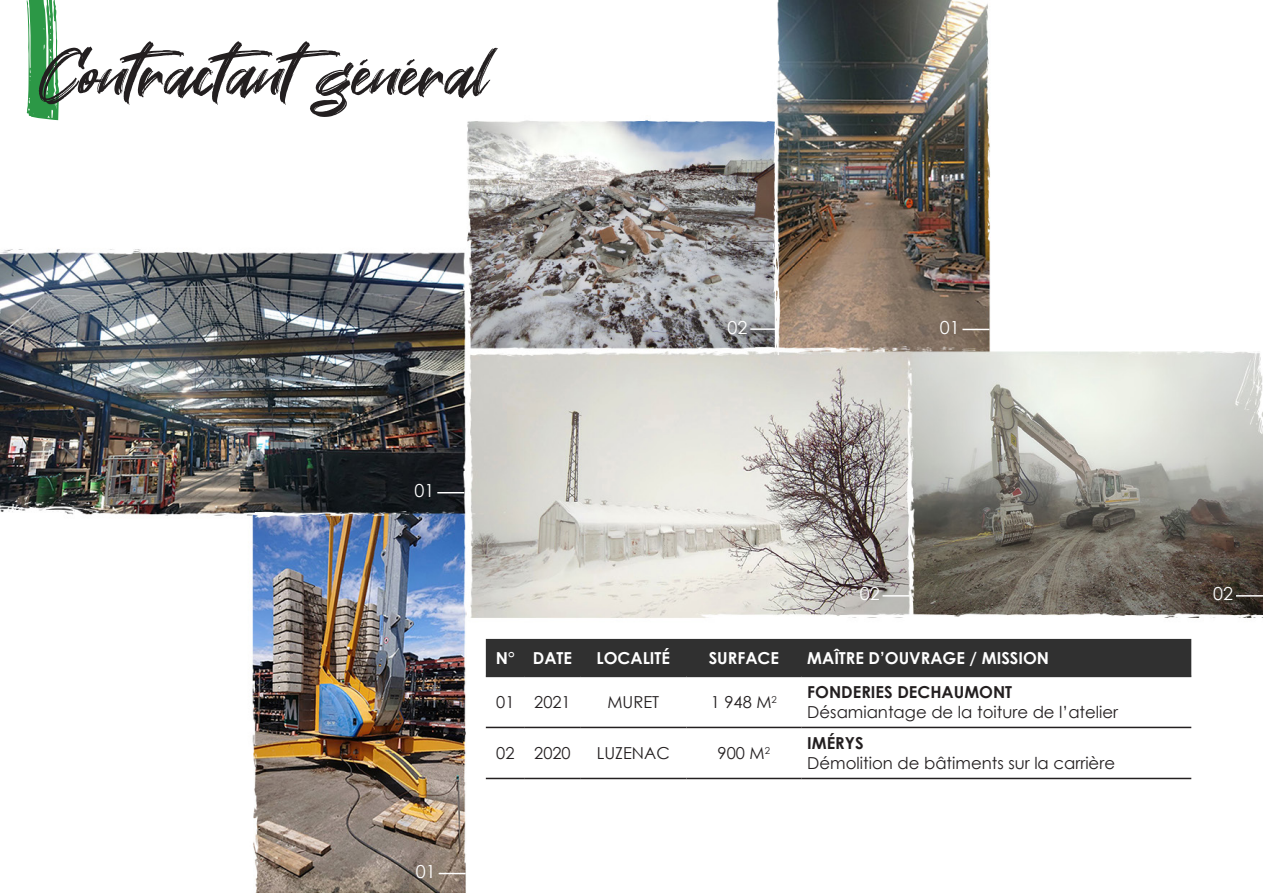
<style>
.page{position:relative;width:1263px;height:893px;background:#fff}
.page>*{position:absolute;margin:0;border:0;box-sizing:border-box;transform-origin:0 0}
.t1{font:75px "Great Sejagad";color:#231f20}
.t2{font:18px "Century Gothic";color:#fff}
.t3{font:16.5px "Century Gothic";color:#231f20}
.t4{font:700 16.5px "Century Gothic";color:#fff}
.t5{font:700 16.5px "Century Gothic";color:#231f20}
</style>
<div class="page">
<img style="left:0;top:0;width:1263px;height:893px">
<svg style="left:27px;top:0;width:32px;height:120px;background:#5db071"></svg>
<div style="left:486px;top:639px;width:705px;height:37px;background:#303030"></div>
<hr style="left:486px;top:727px;width:39px;height:1px;background:#231f20">
<hr style="left:525px;top:727px;width:55px;height:1px;background:#231f20">
<hr style="left:580px;top:727px;width:106px;height:1px;background:#231f20">
<hr style="left:686px;top:727px;width:115px;height:1px;background:#231f20">
<hr style="left:801px;top:727px;width:390px;height:1px;background:#231f20">
<hr style="left:486px;top:778px;width:39px;height:1px;background:#231f20">
<hr style="left:525px;top:778px;width:55px;height:1px;background:#231f20">
<hr style="left:580px;top:778px;width:106px;height:1px;background:#231f20">
<hr style="left:686px;top:778px;width:115px;height:1px;background:#231f20">
<hr style="left:801px;top:778px;width:390px;height:1px;background:#231f20">
<hr style="left:486px;top:676px;width:39px;height:1px;background:#303030">
<hr style="left:525px;top:676px;width:55px;height:1px;background:#303030">
<hr style="left:580px;top:676px;width:106px;height:1px;background:#303030">
<hr style="left:686px;top:676px;width:115px;height:1px;background:#303030">
<hr style="left:801px;top:676px;width:390px;height:1px;background:#303030">
<svg style="left:437px;top:492px;width:27px;height:1px"></svg>
<svg style="left:439px;top:873px;width:27px;height:1px"></svg>
<svg style="left:962px;top:329px;width:27px;height:1px"></svg>
<hr style="left:882px;top:595px;width:27px;height:2px;background:#fff">
<hr style="left:1236px;top:595px;width:27px;height:2px;background:#fff">
<hr style="left:750px;top:328px;width:27px;height:2px;background:#fff">
<p class="t1" style="left:39px;top:33px;width:452px">Contractantgénéral</p>
<p class="t2" style="left:415px;top:478px;width:21px">01</p>
<p class="t2" style="left:728px;top:314px;width:21px">02</p>
<p class="t2" style="left:940px;top:315px;width:21px">01</p>
<p class="t2" style="left:860px;top:581px;width:21px">02</p>
<p class="t2" style="left:1213px;top:581px;width:21px">02</p>
<p class="t4" style="left:496px;top:645px;width:20px">N°</p>
<p class="t4" style="left:533px;top:645px;width:41px">DATE</p>
<p class="t4" style="left:596px;top:645px;width:75px">LOCALITÉ</p>
<p class="t4" style="left:709px;top:645px;width:72px">SURFACE</p>
<p class="t4" style="left:807px;top:645px;width:243px">MAÎTRE D’OUVRAGE / MISSION</p>
<p class="t3" style="left:496px;top:691px;width:20px">01</p>
<p class="t3" style="left:534px;top:691px;width:38px">2021</p>
<p class="t3" style="left:607px;top:691px;width:53px">MURET</p>
<p class="t3" style="left:711px;top:691px;width:68px">1 948 M<sup>2</sup></p>
<p class="t5" style="left:807px;top:680px;width:206px">FONDERIES DECHAUMONT</p>
<p class="t3" style="left:807px;top:700px;width:312px">Désamiantage de la toiture de l’atelier</p>
<p class="t2" style="left:416px;top:859px;width:21px">01</p>
<p class="t3" style="left:496px;top:742px;width:20px">02</p>
<p class="t3" style="left:534px;top:742px;width:38px">2020</p>
<p class="t3" style="left:597px;top:742px;width:75px">LUZENAC</p>
<p class="t3" style="left:718px;top:742px;width:54px">900 M<sup>2</sup></p>
<p class="t5" style="left:807px;top:731px;width:58px">IMÉRYS</p>
<p class="t3" style="left:807px;top:751px;width:309px">Démolition de bâtiments sur la carrière</p>
</div>
